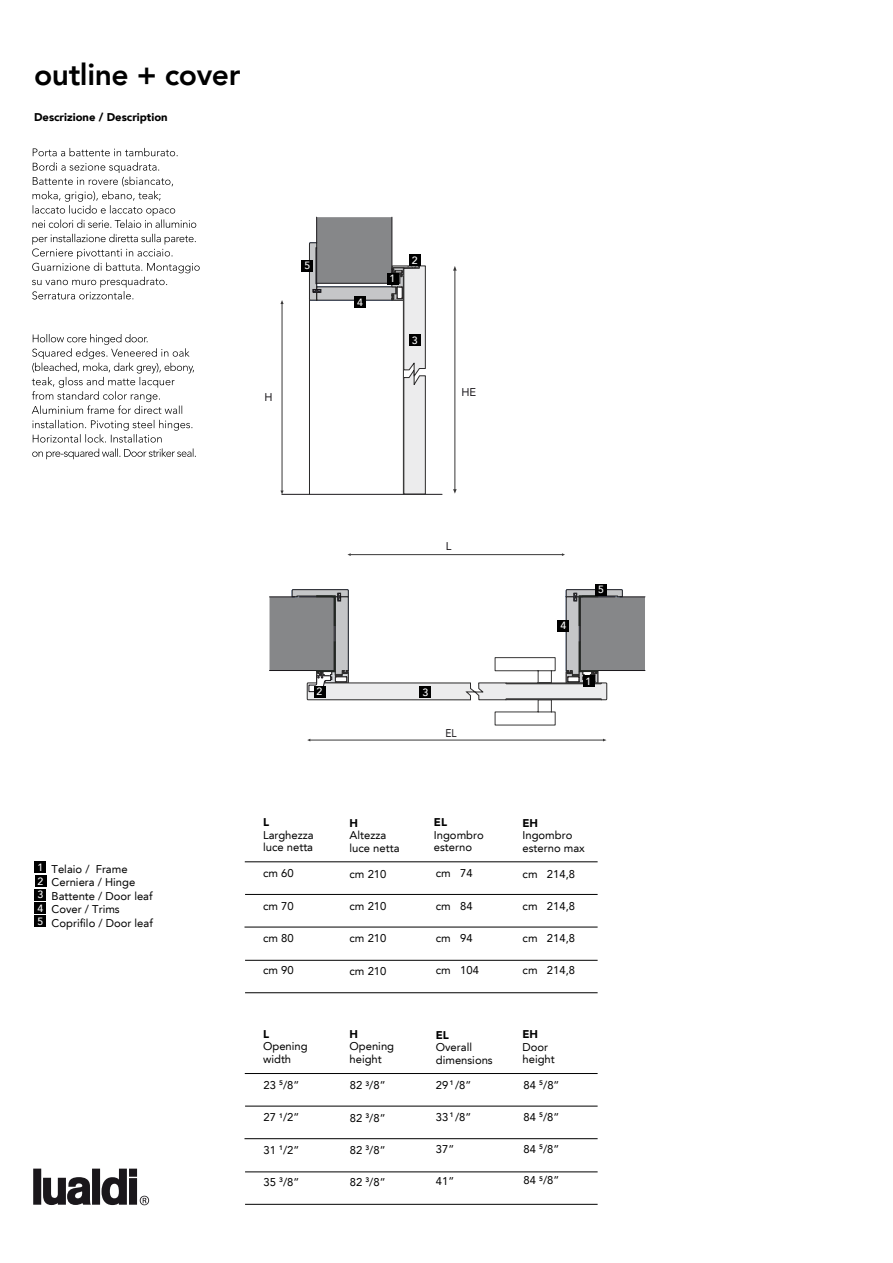
<style>
.page{position:relative;width:893px;height:1263px;background:#fff}
.page>*{position:absolute;margin:0;border:0;box-sizing:border-box;transform-origin:0 0}
.t1{font:800 30px "Avenir";letter-spacing:-.015em;color:#000}
.t2{font:11.25px/12.5px "Avenir";color:#000}
.t3{font:900 11.25px "Avenir";color:#000}
.t4{font:11.25px "Avenir";color:#1a171b}
.t5{font:11.25px "Avenir";color:#1a171b;scale:.91 1}
.t6{font:500 10.5px/13.5px "Avenir";color:#fff;text-align:justify}
</style>
<div class="page">
<div style="left:35px;top:862px;width:11px;height:11px;background:#000"></div>
<div style="left:35px;top:875px;width:11px;height:12px;background:#000"></div>
<div style="left:35px;top:889px;width:11px;height:11px;background:#000"></div>
<div style="left:35px;top:902px;width:11px;height:12px;background:#000"></div>
<div style="left:35px;top:916px;width:11px;height:11px;background:#000"></div>
<div style="left:92px;top:1168px;width:8px;height:37px;background:#1a171b"></div>
<svg style="left:102px;top:1168px;width:25px;height:37px"></svg>
<div style="left:129px;top:1178px;width:8px;height:27px;background:#1a171b"></div>
<div style="left:129px;top:1168px;width:8px;height:9px;background:#1a171b"></div>
<svg style="left:33px;top:1168px;width:58px;height:37px"></svg>
<svg style="left:140px;top:1196px;width:9px;height:9px"></svg>
<hr style="left:454px;top:270px;width:1px;height:219px;background:#393838">
<svg style="left:453px;top:489px;width:4px;height:5px"></svg>
<svg style="left:453px;top:266px;width:4px;height:5px"></svg>
<hr style="left:282px;top:304px;width:1px;height:187px;background:#393838">
<svg style="left:280px;top:490px;width:4px;height:4px"></svg>
<hr style="left:282px;top:494px;width:160px;height:1px;background:#1a171b">
<svg style="left:309px;top:217px;width:117px;height:277px"></svg>
<hr style="left:310px;top:740px;width:293px;height:1px;background:#393838">
<hr style="left:350px;top:554px;width:212px;height:1px;background:#393838">
<svg style="left:269px;top:589px;width:376px;height:136px"></svg>
<div style="left:387px;top:273px;width:11px;height:11px;background:#000"></div>
<div style="left:409px;top:255px;width:11px;height:11px;background:#000"></div>
<div style="left:409px;top:334px;width:11px;height:12px;background:#000"></div>
<div style="left:302px;top:260px;width:11px;height:11px;background:#000"></div>
<div style="left:355px;top:296px;width:11px;height:12px;background:#000"></div>
<div style="left:583px;top:675px;width:11px;height:12px;background:#000"></div>
<div style="left:314px;top:686px;width:11px;height:11px;background:#000"></div>
<div style="left:420px;top:687px;width:11px;height:11px;background:#000"></div>
<div style="left:595px;top:584px;width:12px;height:11px;background:#000"></div>
<div style="left:558px;top:620px;width:11px;height:11px;background:#000"></div>
<hr style="left:245px;top:1106px;width:353px;height:1px;background:#000">
<hr style="left:244px;top:1138px;width:354px;height:1px;background:#000">
<hr style="left:245px;top:1204px;width:353px;height:1px;background:#000">
<hr style="left:245px;top:1171px;width:353px;height:1px;background:#000">
<hr style="left:245px;top:1073px;width:353px;height:1px;background:#000">
<hr style="left:245px;top:894px;width:353px;height:1px;background:#000">
<hr style="left:244px;top:927px;width:354px;height:1px;background:#000">
<hr style="left:245px;top:992px;width:353px;height:1px;background:#000">
<hr style="left:245px;top:960px;width:353px;height:1px;background:#000">
<hr style="left:245px;top:861px;width:353px;height:1px;background:#000">
<svg style="left:32px;top:420px;width:164px;height:39px"></svg>
<svg style="left:32px;top:334px;width:162px;height:80px"></svg>
<svg style="left:32px;top:234px;width:168px;height:65px"></svg>
<svg style="left:32px;top:162px;width:164px;height:66px"></svg>
<svg style="left:33px;top:148px;width:145px;height:8px"></svg>
<h1 class="t1" style="left:34px;top:56px;width:208px">outline + cover</h1>
<p class="t3" style="left:34px;top:111px;width:135px">Descrizione / Description</p>
<p class="t6" style="left:304px;top:259px;width:7px">5</p>
<p class="t4" style="left:264px;top:390px;width:10px">H</p>
<p class="t6" style="left:357px;top:296px;width:7px">4</p>
<p class="t6" style="left:390px;top:272px;width:7px">1</p>
<p class="t6" style="left:412px;top:254px;width:7px">2</p>
<p class="t6" style="left:412px;top:334px;width:7px">3</p>
<p class="t4" style="left:461px;top:385px;width:16px">HE</p>
<p class="t6" style="left:37px;top:861px;width:7px">1<br>2<br>3<br>4<br>5</p>
<p class="t2" style="left:52px;top:862px;width:103px;line-height:13.5px">Telaio / Frame<br>Cerniera / Hinge<br>Battente / Door leaf<br>Cover / Trims<br>Coprifilo / Door leaf</p>
<p class="t4" style="left:446px;top:540px;width:7px">L</p>
<p class="t6" style="left:317px;top:685px;width:7px">2</p>
<p class="t6" style="left:422px;top:686px;width:7px">3</p>
<p class="t5" style="left:445px;top:727px;width:14px">EL</p>
<p class="t6" style="left:560px;top:619px;width:7px">4</p>
<p class="t6" style="left:598px;top:583px;width:7px">5</p>
<p class="t6" style="left:586px;top:675px;width:7px">1</p>
<p class="t3" style="left:263px;top:816px;width:8px">L</p>
<p class="t2" style="left:263px;top:829px;width:52px">Larghezza luce netta</p>
<p class="t2" style="left:263px;top:867px;width:32px">cm 60</p>
<p class="t2" style="left:263px;top:900px;width:32px">cm 70</p>
<p class="t2" style="left:263px;top:932px;width:32px">cm 80</p>
<p class="t2" style="left:263px;top:964px;width:32px">cm 90</p>
<p class="t3" style="left:263px;top:1027px;width:8px">L</p>
<p class="t2" style="left:263px;top:1040px;width:46px">Opening width</p>
<p class="t2" style="left:264px;top:1079px;width:37px">23 <sup>5</sup>/8”</p>
<p class="t2" style="left:264px;top:1111px;width:37px">27 <sup>1</sup>/2”</p>
<p class="t2" style="left:264px;top:1143px;width:37px">31 <sup>1</sup>/2”</p>
<p class="t2" style="left:264px;top:1176px;width:37px">35 <sup>3</sup>/8”</p>
<p class="t3" style="left:350px;top:816px;width:10px">H</p>
<p class="t2" style="left:350px;top:829px;width:52px">Altezza luce netta</p>
<p class="t2" style="left:350px;top:868px;width:38px">cm 210</p>
<p class="t2" style="left:350px;top:900px;width:38px">cm 210</p>
<p class="t2" style="left:350px;top:932px;width:38px">cm 210</p>
<p class="t2" style="left:350px;top:965px;width:38px">cm 210</p>
<p class="t3" style="left:350px;top:1027px;width:10px">H</p>
<p class="t2" style="left:350px;top:1040px;width:46px">Opening height</p>
<p class="t2" style="left:350px;top:1079px;width:37px">82 <sup>3</sup>/8”</p>
<p class="t2" style="left:350px;top:1111px;width:37px">82 <sup>3</sup>/8”</p>
<p class="t2" style="left:350px;top:1144px;width:37px">82 <sup>3</sup>/8”</p>
<p class="t2" style="left:350px;top:1176px;width:37px">82 <sup>3</sup>/8”</p>
<p class="t3" style="left:434px;top:816px;width:15px">EL</p>
<p class="t2" style="left:434px;top:829px;width:51px">Ingombro esterno</p>
<p class="t2" style="left:436px;top:867px;width:38px">cm 74</p>
<p class="t2" style="left:436px;top:900px;width:38px">cm 84</p>
<p class="t2" style="left:436px;top:932px;width:38px">cm 94</p>
<p class="t2" style="left:436px;top:964px;width:45px">cm 104</p>
<p class="t3" style="left:436px;top:1028px;width:15px">EL</p>
<p class="t2" style="left:436px;top:1041px;width:58px">Overall dimensions</p>
<p class="t2" style="left:436px;top:1079px;width:37px">29 <sup>1</sup> /8”</p>
<p class="t2" style="left:436px;top:1111px;width:37px">33 <sup>1</sup> /8”</p>
<p class="t2" style="left:436px;top:1143px;width:20px">37”</p>
<p class="t2" style="left:436px;top:1175px;width:20px">41”</p>
<p class="t3" style="left:523px;top:816px;width:17px">EH</p>
<p class="t2" style="left:523px;top:829px;width:64px">Ingombro esterno max</p>
<p class="t2" style="left:523px;top:867px;width:54px">cm 214,8</p>
<p class="t2" style="left:523px;top:900px;width:54px">cm 214,8</p>
<p class="t2" style="left:523px;top:932px;width:54px">cm 214,8</p>
<p class="t2" style="left:523px;top:964px;width:54px">cm 214,8</p>
<p class="t3" style="left:523px;top:1027px;width:17px">EH</p>
<p class="t2" style="left:523px;top:1041px;width:34px">Door height</p>
<p class="t2" style="left:524px;top:1079px;width:37px">84 <sup>5</sup>/8”</p>
<p class="t2" style="left:524px;top:1110px;width:37px">84 <sup>5</sup>/8”</p>
<p class="t2" style="left:524px;top:1142px;width:37px">84 <sup>5</sup>/8”</p>
<p class="t2" style="left:524px;top:1174px;width:37px">84 <sup>5</sup>/8”</p>
</div>
